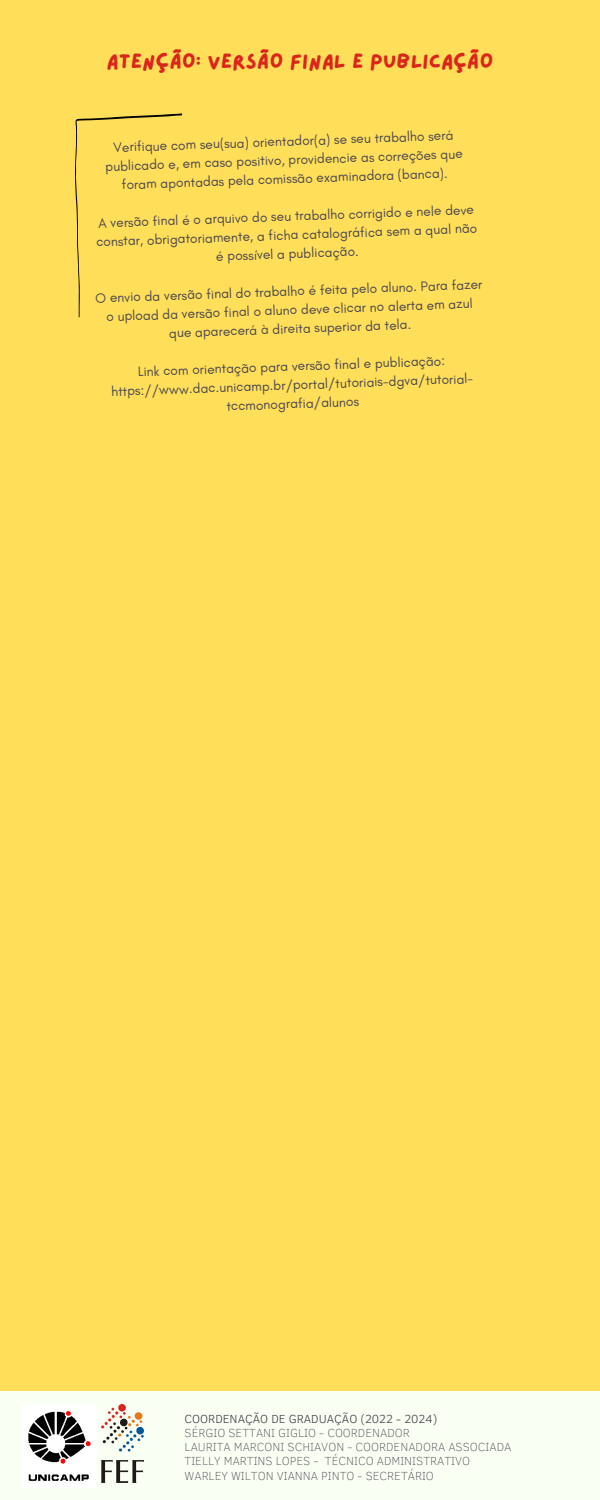
<style>
.page{position:relative;width:600px;height:1500px;background:#ffde59}
.page>*{position:absolute;margin:0;border:0;box-sizing:border-box;transform-origin:0 0}
.t1{font:21px "Lazydog";color:#db251c}
.t2{font:13.8px/18.7px "Glacial Indifference";color:#494650;text-align:center}
.t3{font:100 12px "Clear Sans";color:#494650}
.t4{font:300 12px "Clear Sans";color:#494650}
</style>
<div class="page">
<div style="left:0;top:1392px;width:600px;height:108px;background:#fafff4"></div>
<img style="left:102px;top:1404px;width:42px;height:79px">
<img style="left:23px;top:1404px;width:74px;height:83px">
<svg style="left:75px;top:113px;width:108px;height:204px"></svg>
<p class="t1" style="left:107px;top:52px;width:388px">ATENÇÃO: VERSÃO FINAL E PUBLICAÇÃO</p>
<p class="t2" style="left:104px;top:138px;width:359px;rotate:-2deg">Verifique com seu(sua) orientador(a) se seu trabalho será publicado e, em caso positivo, providencie as correções que foram apontadas pela comissão examinadora (banca).</p>
<p class="t2" style="left:95px;top:213px;width:383px;rotate:-2deg">A versão final é o arquivo do seu trabalho corrigido e nele deve constar, obrigatoriamente, a ficha catalográfica sem a qual não é possível a publicação.</p>
<p class="t2" style="left:95px;top:288px;width:389px;rotate:-2deg">O envio da versão final do trabalho é feita pelo aluno. Para fazer o upload da versão final o aluno deve clicar no alerta em azul que aparecerá à direita superior da tela.</p>
<p class="t2" style="left:110px;top:363px;width:362px;rotate:-2deg">Link com orientação para versão final e publicação: https://www.dac.unicamp.br/portal/tutoriais-dgva/tutorial&shy;tccmonografia/alunos</p>
<h2 class="t4" style="left:185px;top:1410px;width:254px">COORDENAÇÃO DE GRADUAÇÃO (2022 - 2024)</h2>
<h2 class="t3" style="left:185px;top:1424px;width:227px">SÉRGIO SETTANI GIGLIO - COORDENADOR</h2>
<h2 class="t3" style="left:185px;top:1438px;width:328px">LAURITA MARCONI SCHIAVON - COORDENADORA ASSOCIADA</h2>
<h2 class="t3" style="left:185px;top:1452px;width:287px">TIELLY MARTINS LOPES - TÉCNICO ADMINISTRATIVO</h2>
<p class="t3" style="left:185px;top:1467px;width:251px">WARLEY WILTON VIANNA PINTO - SECRETÁRIO</p>
</div>
